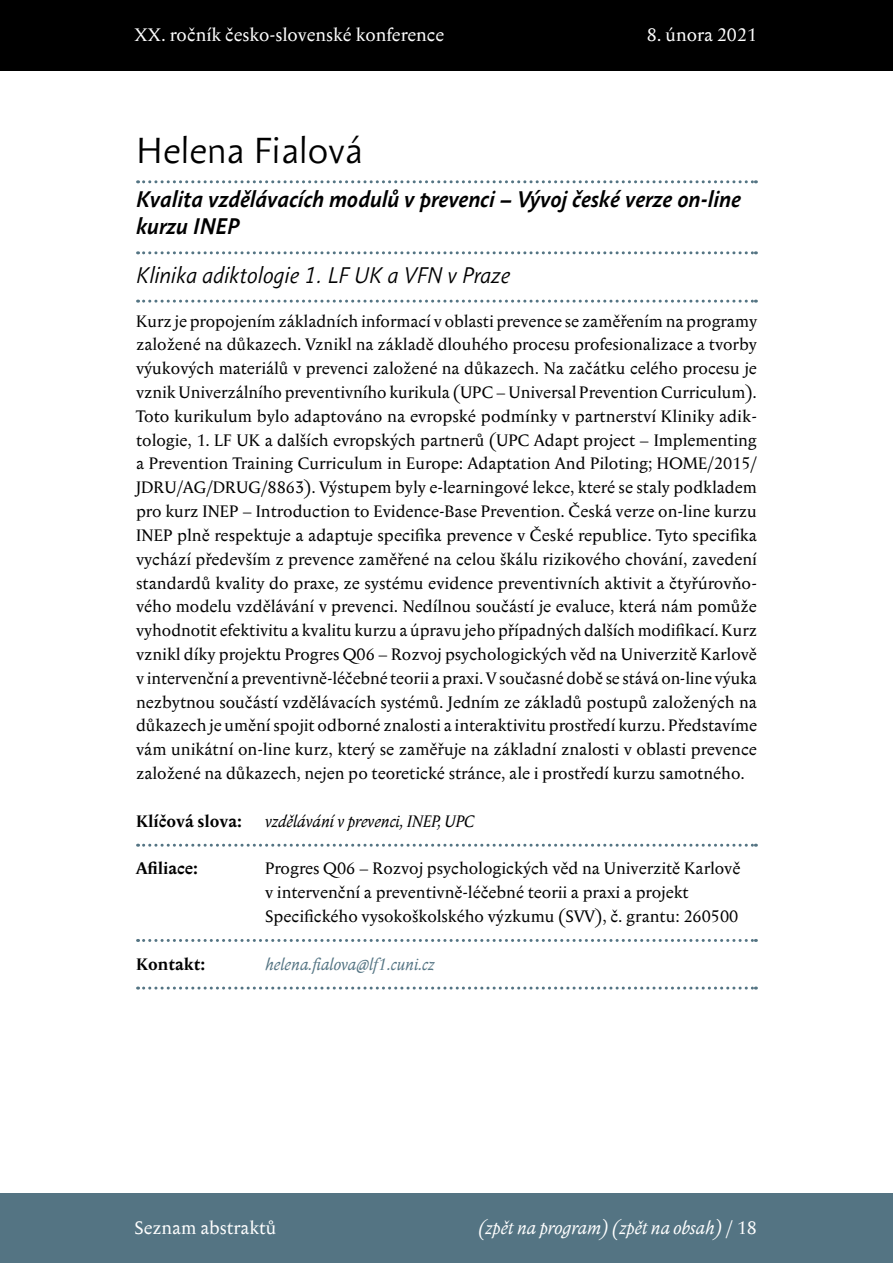
<style>
.page{position:relative;width:893px;height:1263px;background:#fff}
.page>*{position:absolute;margin:0;border:0;box-sizing:border-box;transform-origin:0 0}
.H2_článek_obsah{font:36px "Anselm Sans";color:#000}
.H3_článek{font:italic 700 22.5px/27px "Anselm Sans";color:#000}
.H4_článek_kopie{font:italic 22.5px "Anselm Sans";color:#000}
.t1{font:18px "Anselm Serif";color:#fff}
.t2{font:italic 18px "Anselm Serif";color:#fff}
.normal_příspěvky{font:16.5px/23.9px "Anselm Serif";color:#000;text-align:justify}
.grant{font:16.5px/23.9px "Anselm Serif";color:#000}
.grant-2{font:700 16.5px "Anselm Serif";color:#000}
.grant-3{font:italic 16.5px "Anselm Serif";color:#000}
.grant-4{font:italic 16.5px "Anselm Serif";color:#547483}
.s1{font-style:normal}
</style>
<div class="page">
<div style="left:0;top:0;width:893px;height:70px;background:#000"></div>
<div style="left:0;top:1194px;width:893px;height:69px;background:#547483"></div>
<svg style="left:138px;top:180px;width:618px;height:3px"></svg>
<svg style="left:138px;top:251px;width:618px;height:3px"></svg>
<svg style="left:138px;top:300px;width:618px;height:3px"></svg>
<svg style="left:138px;top:844px;width:618px;height:3px"></svg>
<svg style="left:138px;top:939px;width:618px;height:3px"></svg>
<svg style="left:138px;top:986px;width:618px;height:3px"></svg>
<p class="t1" style="left:135px;top:22px;width:311px">XX. ročník česko‑slovenské konference</p>
<p class="t1" style="left:647px;top:22px;width:112px">8. února 2021</p>
<p class="H2_článek_obsah" style="left:136px;top:125px;width:229px">Helena Fialová</p>
<p class="H3_článek" style="left:136px;top:186px;width:606px">Kvalita vzdělávacích modulů v prevenci – Vývoj české verze on-line kurzu INEP</p>
<p class="H4_článek_kopie" style="left:136px;top:260px;width:375px">Klinika adiktologie 1. LF UK a VFN v Praze</p>
<p class="normal_příspěvky" style="left:136px;top:309px;width:623px">Kurz je propojením základních informací v oblasti prevence se zaměřením na programy založené na důkazech. Vznikl na základě dlouhého procesu profesionalizace a tvorby výukových materiálů v prevenci založené na důkazech. Na začátku celého procesu je vznik Univerzálního preventivního kurikula (UPC – Universal Prevention Curriculum).<br>Toto kurikulum bylo adaptováno na evropské podmínky v partnerství Kliniky adik&shy;tologie, 1. LF UK a dalších evropských partnerů (UPC Adapt project – Implementing a Prevention Training Curriculum in Europe: Adaptation And Piloting; HOME/2015/ JDRU/AG/DRUG/8863). Výstupem byly e-‑learningové lekce, které se staly podkladem pro kurz INEP – Introduction to Evidence-‑Base Prevention. Česká verze on-line kurzu INEP plně respektuje a adaptuje specifika prevence v České republice. Tyto specifika vychází především z prevence zaměřené na celou škálu rizikového chování, zavedení standardů kvality do praxe, ze systému evidence preventivních aktivit a čtyřúrovňo&shy;vého modelu vzdělávání v prevenci. Nedílnou součástí je evaluce, která nám pomůže vyhodnotit efektivitu a kvalitu kurzu a úpravu jeho případných dalších modifikací. Kurz vznikl díky projektu Progres Q06 – Rozvoj psychologických věd na Univerzitě Karlově v intervenční a preventivně-‑léčebné teorii a praxi. V současné době se stává on-line výuka nezbytnou součástí vzdělávacích systémů. Jedním ze základů postupů založených na důkazech je umění spojit odborné znalosti a interaktivitu prostředí kurzu. Představíme vám unikátní on-line kurz, který se zaměřuje na základní znalosti v oblasti prevence založené na důkazech, nejen po teoretické stránce, ale i prostředí kurzu samotného.</p>
<p class="grant-2" style="left:136px;top:809px;width:107px">Klíčová slova:</p>
<p class="grant-3" style="left:265px;top:809px;width:211px">vzdělávání v prevenci, INEP, UPC</p>
<p class="grant-2" style="left:136px;top:857px;width:63px">Afiliace:</p>
<p class="grant" style="left:265px;top:856px;width:477px">Progres Q06 – Rozvoj psychologických věd na Univerzitě Karlově v intervenční a preventivně-‑léčebné teorii a praxi a projekt<br>Specifického vysokoškolského výzkumu (SVV), č. grantu: 260500</p>
<p class="grant-2" style="left:136px;top:952px;width:71px">Kontakt:</p>
<p class="grant-4" style="left:265px;top:952px;width:171px">helena.fialova@lf1.cuni.cz</p>
<p class="t1" style="left:135px;top:1215px;width:143px">Seznam abstraktů</p>
<p class="t2" style="left:478px;top:1215px;width:280px">(zpět na program) (zpět na obsah) <span class="s1">/ 18</span></p>
</div>
